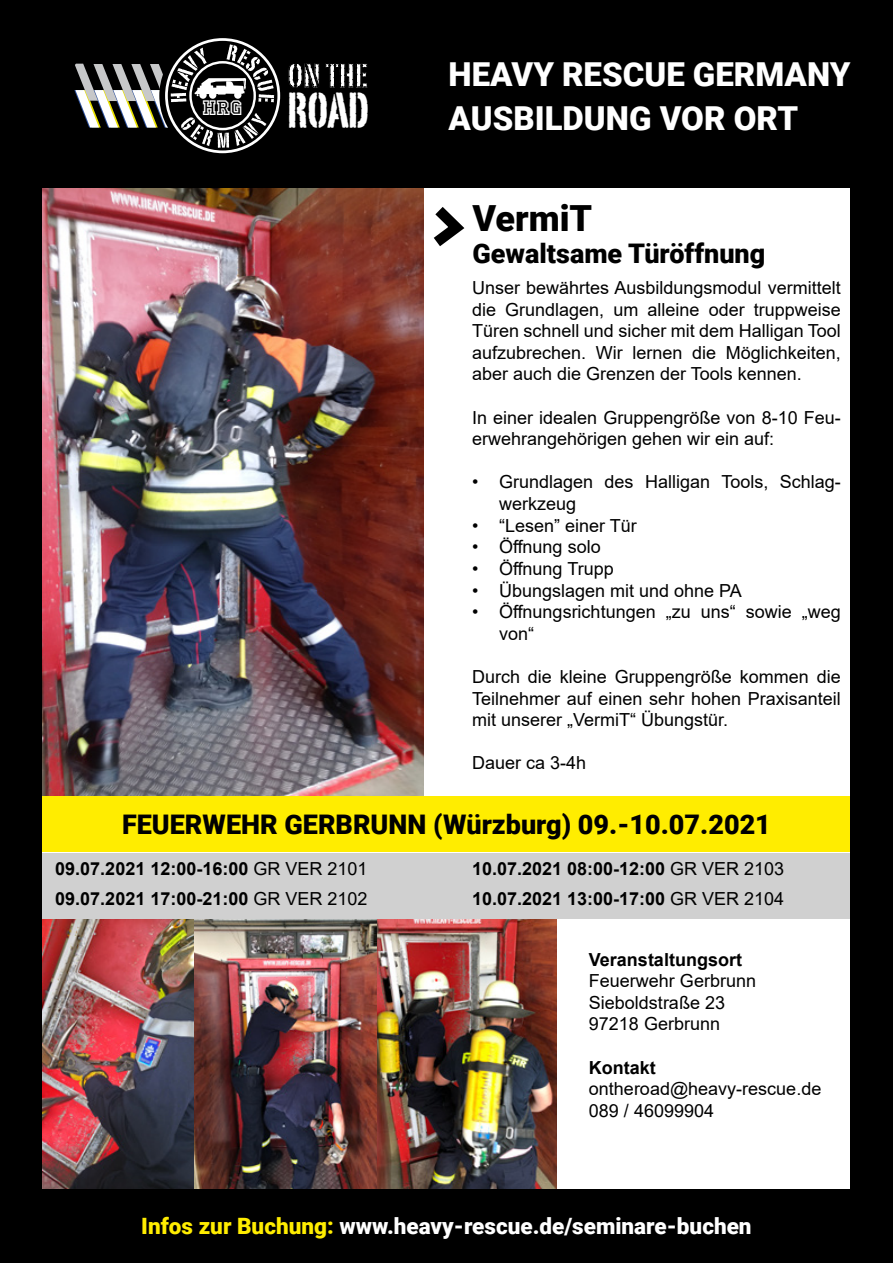
<style>
.page{position:relative;width:893px;height:1263px;background:#000}
.page>*{position:absolute;margin:0;border:0;box-sizing:border-box;transform-origin:0 0}
.t1{font:48px "Portago ITCTT";color:#fff}
.t2{font:900 36px "Roboto";color:#000}
.t3{font:900 33px/43.5px "Roboto";color:#fff}
.t4{font:32.7px "Portago ITCTT";color:#fff;scale:1.08 1}
.t5{font:900 27px "Roboto";color:#000}
.t6{font:900 22.5px "Roboto";color:#fff}
.t7{font:21.9px "Princetown LET";color:#fff}
.t8{font:18px/21.6px "Arial";color:#000}
.t9{font:700 18px/30px "Arial";color:#000}
.s1{font-weight:400}
.s2{color:#ffed00}
</style>
<div class="page">
<svg style="left:165px;top:38px;width:115px;height:115px"></svg>
<svg style="left:74px;top:44px;width:200px;height:104px"></svg>
<div style="left:43px;top:188px;width:807px;height:1000px;background:#fff"></div>
<img style="left:43px;top:918px;width:514px;height:270px">
<img style="left:43px;top:188px;width:380px;height:607px">
<div style="left:43px;top:853px;width:807px;height:65px;background:#d0d0d0"></div>
<div style="left:43px;top:796px;width:807px;height:55px;background:#ffed00"></div>
<svg style="left:422px;top:196px;width:43px;height:61px"></svg>
<p class="t7" style="left:203px;top:95px;width:41px">HRG</p>
<h3 class="t4" style="left:288px;top:55px;width:76px">ON THE</h3>
<h1 class="t1" style="left:287px;top:80px;width:84px">ROAD</h1>
<h3 class="t3" style="left:449px;top:52px;width:403px">HEAVY RESCUE GERMANY<br>AUSBILDUNG VOR ORT</h3>
<h2 class="t2" style="left:472px;top:193px;width:121px">VermiT</h2>
<h3 class="t5" style="left:472px;top:234px;width:294px">Gewaltsame Türöffnung</h3>
<p class="t8" style="left:472px;top:277px;width:370px;text-align:justify">Unser bewährtes Ausbildungsmodul vermittelt die Grundlagen, um alleine oder truppweise Türen schnell und sicher mit dem Halligan Tool aufzubrechen. Wir lernen die Möglichkeiten, aber auch die Grenzen der Tools kennen.</p>
<p class="t8" style="left:472px;top:406px;width:370px">In einer idealen Gruppengröße von 8-10 Feu&shy;erwehrangehörigen gehen wir ein auf:</p>
<p class="t8" style="left:499px;top:471px;width:343px;text-indent:-27px">• Grundlagen des Halligan Tools, Schlag&shy;werkzeug</p>
<p class="t8" style="left:472px;top:514px;width:166px">• “Lesen” einer Tür</p>
<p class="t8" style="left:472px;top:536px;width:130px">• Öffnung solo</p>
<p class="t8" style="left:472px;top:558px;width:143px">• Öffnung Trupp</p>
<p class="t8" style="left:472px;top:579px;width:271px">• Übungslagen mit und ohne PA</p>
<p class="t8" style="left:499px;top:601px;width:343px;text-indent:-27px">• Öffnungsrichtungen „zu uns“ sowie „weg von“</p>
<p class="t8" style="left:472px;top:666px;width:370px;text-align:justify">Durch die kleine Gruppengröße kommen die Teilnehmer auf einen sehr hohen Praxisanteil mit unserer „VermiT“ Übungstür.</p>
<p class="t8" style="left:472px;top:752px;width:116px">Dauer ca 3-4h</p>
<h3 class="t5" style="left:122px;top:805px;width:650px">FEUERWEHR GERBRUNN (Würzburg) 09.-10.07.2021</h3>
<p class="t9" style="left:55px;top:854px;width:314px">09.07.2021 12:00-16:00 <span class="s1">GR VER 2101<br></span>09.07.2021 17:00-21:00 <span class="s1">GR VER 2102</span></p>
<p class="t9" style="left:472px;top:854px;width:314px">10.07.2021 08:00-12:00 <span class="s1">GR VER 2103<br></span>10.07.2021 13:00-17:00 <span class="s1">GR VER 2104</span></p>
<p class="t9" style="left:589px;top:944px;width:155px">Veranstaltungsort</p>
<p class="t8" style="left:589px;top:970px;width:169px">Feuerwehr Gerbrunn<br>Sieboldstraße 23<br>97218 Gerbrunn</p>
<p class="t9" style="left:589px;top:1052px;width:68px">Kontakt</p>
<p class="t8" style="left:589px;top:1078px;width:234px">ontheroad@heavy-rescue.de<br>089 / 46099904</p>
<p class="t6" style="left:141px;top:1210px;width:612px"><span class="s2">Infos zur Buchung:</span> www.heavy-rescue.de/seminare-buchen</p>
</div>
